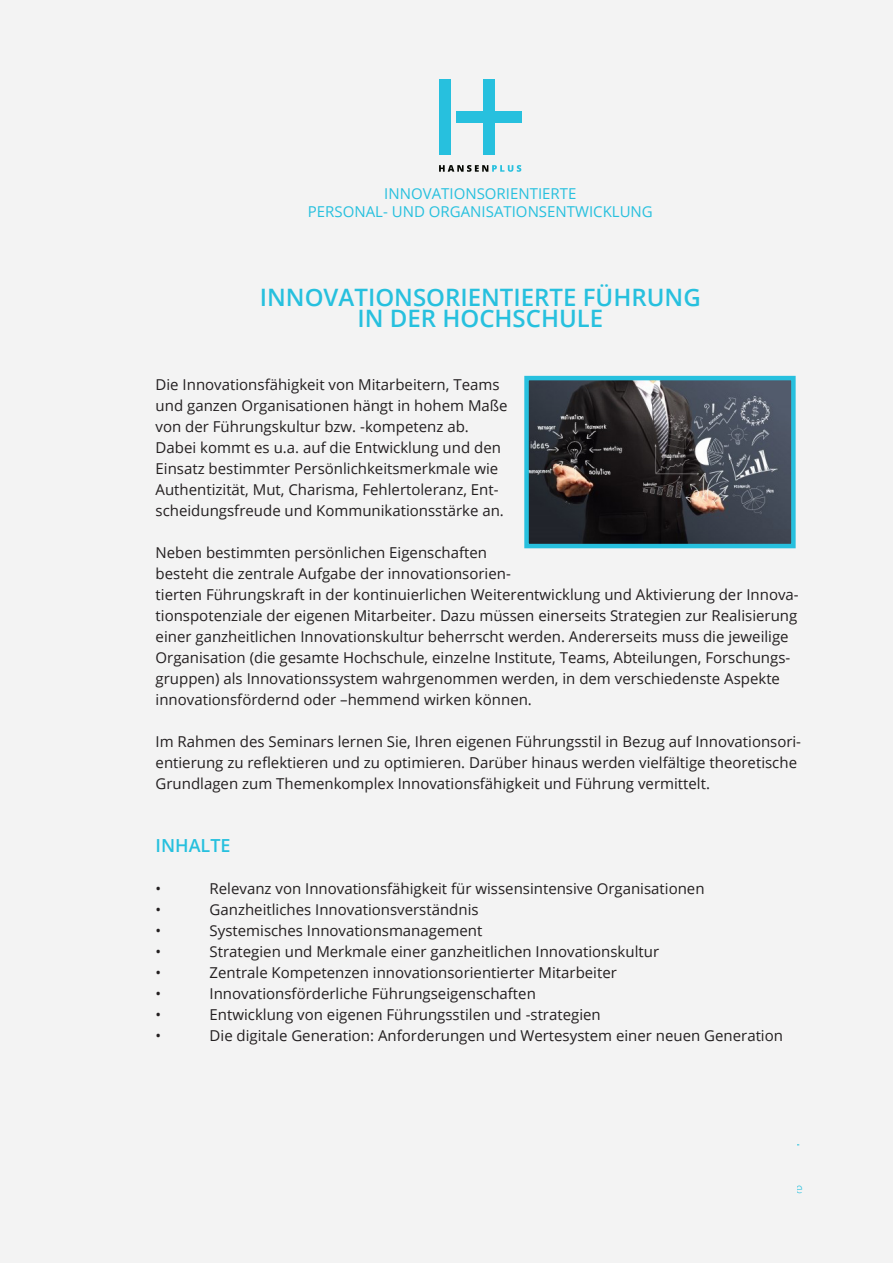
<style>
.page{position:relative;width:893px;height:1263px;background:#f3f3f3}
.page>*{position:absolute;margin:0;border:0;box-sizing:border-box;transform-origin:0 0}
.t1{font:600 24px/21px "Open Sans";color:#27c0de;text-align:center}
.t2{font:600 18px "Open Sans";color:#27c0de}
.t3{font:15px/21px "Open Sans";color:#231f20}
.t4{font:15px/18px "Open Sans";color:#27c0de;text-align:center}
</style>
<div class="page">
<hr style="left:119px;top:1144px;width:680px;height:1px;background:#27c0de">
<div style="left:483px;top:79px;width:12px;height:75px;background:#27c0de"></div>
<div style="left:439px;top:79px;width:12px;height:75px;background:#27c0de"></div>
<div style="left:456px;top:111px;width:66px;height:12px;background:#27c0de"></div>
<svg style="left:439px;top:165px;width:82px;height:7px"></svg>
<img style="left:529px;top:381px;width:262px;height:162px">
<div style="left:524px;top:376px;width:272px;height:172px;border:4px solid #27c0de"></div>
<div style="left:99px;top:1143px;width:697px;height:81px;background:#f3f3f3"></div>
<p class="t4" style="left:308px;top:184px;width:346px">INNOVATIONSORIENTIERTE<br>PERSONAL- UND ORGANISATIONSENTWICKLUNG</p>
<h1 class="t1" style="left:260px;top:286px;width:442px">INNOVATIONSORIENTIERTE FÜHRUNG<br>IN DER HOCHSCHULE</h1>
<p class="t3" style="left:156px;top:374px;width:354px">Die Innovationsfähigkeit von Mitarbeitern, Teams und ganzen Organisationen hängt in hohem Maße von der Führungskultur bzw. -kompetenz ab.<br>Dabei kommt es u.a. auf die Entwicklung und den Einsatz bestimmter Persönlichkeitsmerkmale wie Authentizität, Mut, Charisma, Fehlertoleranz, Ent&shy;scheidungsfreude und Kommunikationsstärke an.</p>
<p class="t3" style="left:156px;top:542px;width:645px">Neben bestimmten persönlichen Eigenschaften<br>besteht die zentrale Aufgabe der innovationsorien-<br>tierten Führungskraft in der kontinuierlichen Weiterentwicklung und Aktivierung der Innova&shy;tionspotenziale der eigenen Mitarbeiter. Dazu müssen einerseits Strategien zur Realisierung einer ganzheitlichen Innovationskultur beherrscht werden. Andererseits muss die jeweilige Organisation (die gesamte Hochschule, einzelne Institute, Teams, Abteilungen, Forschungs&shy;gruppen) als Innovationssystem wahrgenommen werden, in dem verschiedenste Aspekte innovationsfördernd oder –hemmend wirken können.</p>
<p class="t3" style="left:156px;top:731px;width:647px">Im Rahmen des Seminars lernen Sie, Ihren eigenen Führungsstil in Bezug auf Innovationsori&shy;entierung zu reflektieren und zu optimieren. Darüber hinaus werden vielfältige theoretische<br>Grundlagen zum Themenkomplex Innovationsfähigkeit und Führung vermittelt.</p>
<p class="t2" style="left:156px;top:833px;width:76px">INHALTE</p>
<p class="t3" style="left:156px;top:878px;width:7px">•</p>
<p class="t3" style="left:210px;top:878px;width:496px">Relevanz von Innovationsfähigkeit für wissensintensive Organisationen</p>
<p class="t3" style="left:156px;top:899px;width:7px">•</p>
<p class="t3" style="left:210px;top:899px;width:271px">Ganzheitliches Innovationsverständnis</p>
<p class="t3" style="left:156px;top:920px;width:7px">•</p>
<p class="t3" style="left:210px;top:920px;width:274px">Systemisches Innovationsmanagement</p>
<p class="t3" style="left:156px;top:941px;width:7px">•</p>
<p class="t3" style="left:210px;top:941px;width:451px">Strategien und Merkmale einer ganzheitlichen Innovationskultur</p>
<p class="t3" style="left:156px;top:962px;width:7px">•</p>
<p class="t3" style="left:210px;top:962px;width:409px">Zentrale Kompetenzen innovationsorientierter Mitarbeiter</p>
<p class="t3" style="left:156px;top:983px;width:7px">•</p>
<p class="t3" style="left:210px;top:983px;width:328px">Innovationsförderliche Führungseigenschaften</p>
<p class="t3" style="left:156px;top:1004px;width:7px">•</p>
<p class="t3" style="left:210px;top:1004px;width:393px">Entwicklung von eigenen Führungsstilen und -strategien</p>
<p class="t3" style="left:156px;top:1025px;width:7px">•</p>
<p class="t3" style="left:210px;top:1025px;width:575px">Die digitale Generation: Anforderungen und Wertesystem einer neuen Generation</p>
</div>
